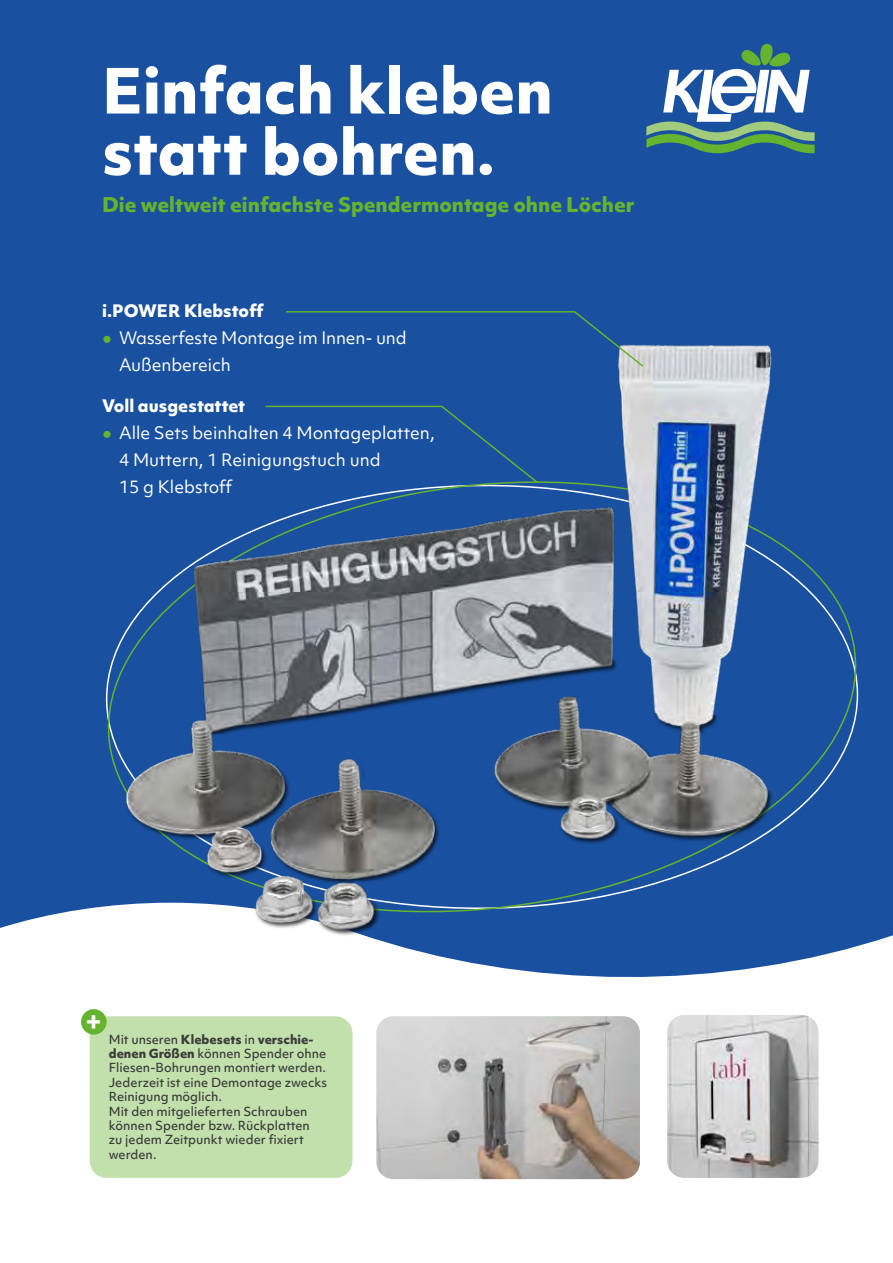
<style>
.page{position:relative;width:893px;height:1263px;background:#fff}
.page>*{position:absolute;margin:0;border:0;box-sizing:border-box;transform-origin:0 0}
.t1{font:800 60px/61.2px "Objektiv Mk 1";color:#fff}
.t2{font:700 27px "Objektiv Mk 1";color:#fff}
.t3{font:800 19.5px "Objektiv Mk 1";color:#65b32e}
.t4{font:16.5px/27px "Objektiv Mk 1";color:#fff}
.t5{font:800 16.5px "Objektiv Mk 1";color:#fff}
.t6{font:500 12px/14.4px "Objektiv Mk 1";color:#3c3c3b}
.s1{font-family:"Arial";color:#65b32e}
.s2{font-weight:800}
</style>
<div class="page">
<div style="left:0;top:0;width:893px;height:977px;background:#1951a0"></div>
<div style="left:95px;top:462px;width:774px;height:470px;background:#1951a0"></div>
<img style="left:376px;top:1016px;width:264px;height:163px">
<svg style="left:646px;top:44px;width:169px;height:109px"></svg>
<img style="left:102px;top:317px;width:706px;height:641px">
<div style="left:264px;top:405px;width:275px;height:79px;background:#1951a0"></div>
<div style="left:284px;top:310px;width:361px;height:58px;background:#1951a0"></div>
<div style="left:90px;top:1016px;width:262px;height:162px;background:#c2e0ac;border-radius:17px"></div>
<img style="left:667px;top:1015px;width:152px;height:163px">
<div style="left:81px;top:1009px;width:26px;height:26px;background:#65b32e;border-radius:50%"></div>
<h1 class="t1" style="left:102px;top:58px;width:452px">Einfach kleben statt bohren.</h1>
<h3 class="t3" style="left:102px;top:191px;width:534px">Die weltweit einfachste Spendermontage ohne Löcher</h3>
<h3 class="t5" style="left:102px;top:299px;width:163px">i.POWER Klebstoff</h3>
<h3 class="t4" style="left:119px;top:324px;width:289px;text-indent:-17px"><span class="s1">●</span> Wasserfeste Montage im Innen- und<br>Außenbereich</h3>
<h3 class="t5" style="left:102px;top:394px;width:145px">Voll ausgestattet</h3>
<h3 class="t4" style="left:119px;top:420px;width:317px;text-indent:-17px"><span class="s1">●</span> Alle Sets beinhalten 4 Montageplatten,<br>4 Muttern, 1 Reinigungstuch und<br>15 g Klebstoff</h3>
<h2 class="t2" style="left:85px;top:1002px;width:18px">+</h2>
<p class="t6" style="left:109px;top:1032px;width:220px">Mit unseren <span class="s2">Klebesets</span> in <span class="s2">verschie&shy;denen Größen</span> können Spender ohne<br>Fliesen-Bohrungen montiert werden.<br>Jederzeit ist eine Demontage zwecks<br>Reinigung möglich.<br>Mit den mitgelieferten Schrauben können Spender bzw. Rückplatten<br>zu jedem Zeitpunkt wieder fixiert werden.</p>
</div>
